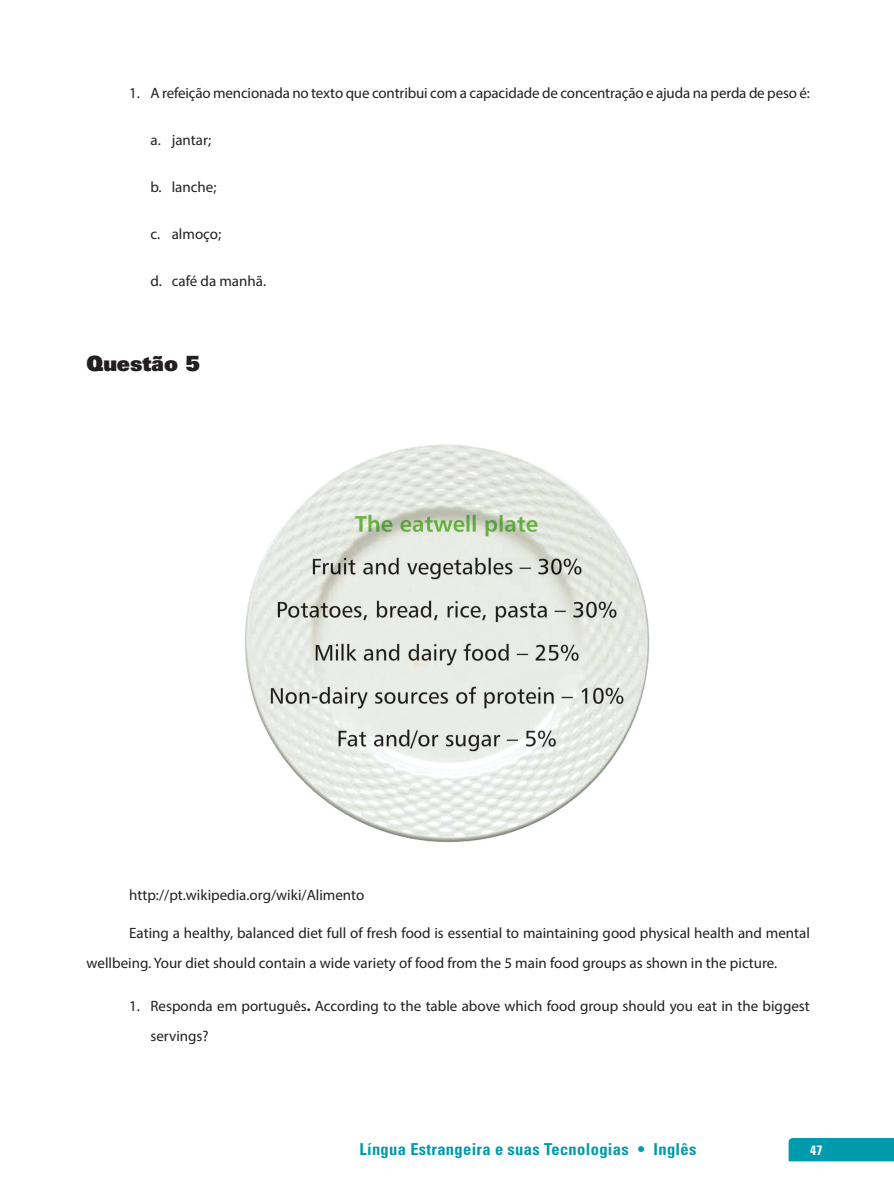
<style>
.page{position:relative;width:894px;height:1192px;background:#fff}
.page>*{position:absolute;margin:0;border:0;box-sizing:border-box;transform-origin:0 0}
.t1{font:900 21px "Univers";color:#231f20}
.t2{font:700 condensed 16.5px "Univers";letter-spacing:.02em;color:#009aad}
.t3{font:15px/30px "Myriad Pro";color:#231f20}
.t4{font:700 condensed 13.5px "Univers";color:#fff}
.s1{font-weight:700}
</style>
<div class="page">
<div style="left:788px;top:1138px;width:105px;height:23px;background:#009aad"></div>
<img style="left:244px;top:444px;width:405px;height:399px">
<p class="t3" style="left:129px;top:78px;width:682px">1. A refeição mencionada no texto que contribui com a capacidade de concentração e ajuda na perda de peso é:</p>
<p class="t3" style="left:150px;top:125px;width:62px">a. jantar;</p>
<p class="t3" style="left:150px;top:172px;width:68px">b. lanche;</p>
<p class="t3" style="left:150px;top:219px;width:72px">c. almoço;</p>
<p class="t3" style="left:150px;top:266px;width:117px">d. café da manhã.</p>
<h1 class="t1" style="left:87px;top:350px;width:115px">Questão 5</h1>
<p class="t3" style="left:129px;top:879px;width:237px">http://pt.wikipedia.org/wiki/Alimento</p>
<p class="t3" style="left:87px;top:918px;width:724px;text-indent:43px">Eating a healthy, balanced diet full of fresh food is essential to maintaining good physical health and mental wellbeing. Your diet should contain a wide variety of food from the 5 main food groups as shown in the picture.</p>
<p class="t3" style="left:150px;top:990px;width:661px;text-indent:-21px">1. Responda em português<span class="s1">.</span> According to the table above which food group should you eat in the biggest servings?</p>
<p class="t2" style="left:359px;top:1139px;width:338px">Língua Estrangeira e suas Tecnologias • Inglês</p>
<p class="t4" style="left:810px;top:1142px;width:14px">47</p>
</div>
